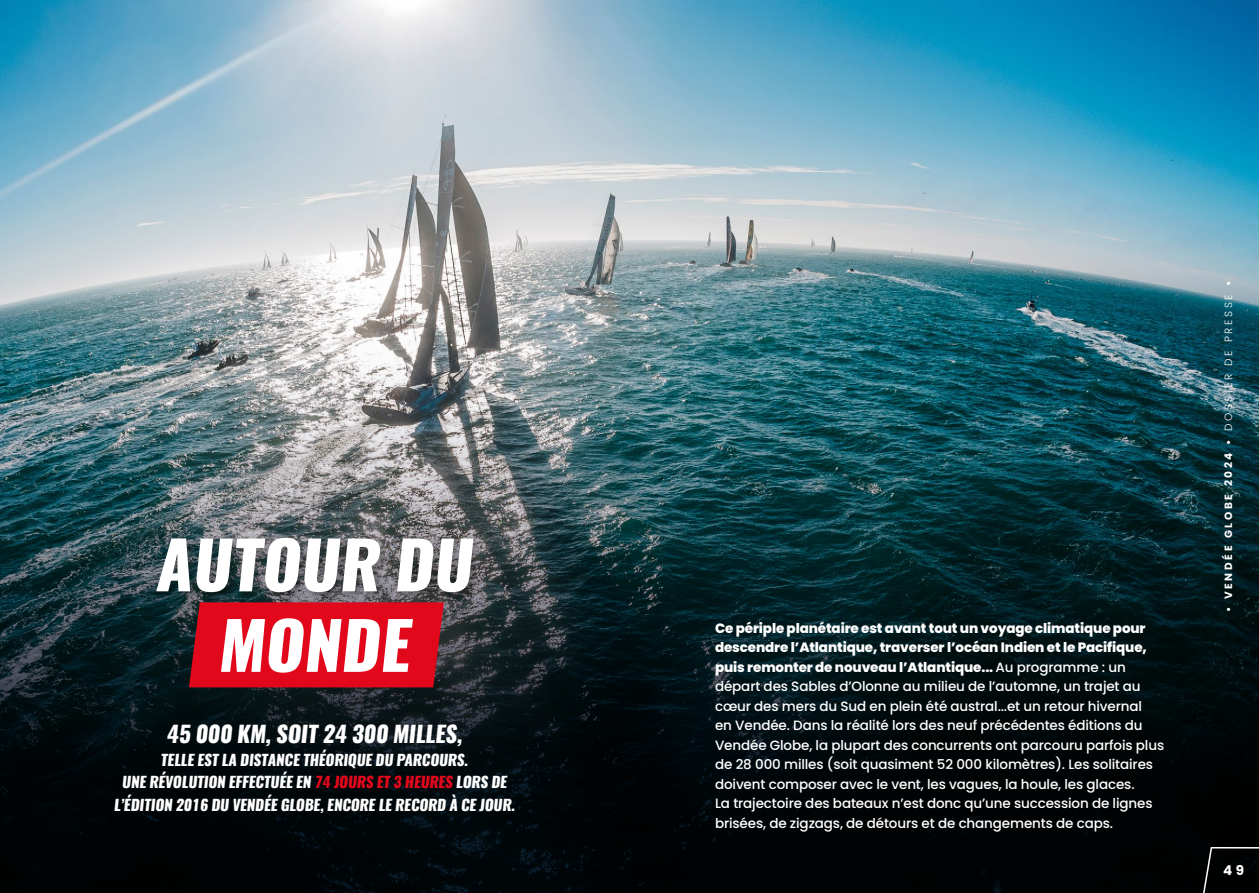
<style>
.page{position:relative;width:1259px;height:893px;background:#fff}
.page>*{position:absolute;margin:0;border:0;box-sizing:border-box;transform-origin:0 0}
.t1{font:italic 800 65.25px "Oswald";color:#fff}
.t2{font:italic 800 22.5px "Oswald";letter-spacing:-.01em;color:#fff}
.t3{font:italic 800 15px/22.5px "Oswald";letter-spacing:-.01em;color:#fff;text-align:center}
.t4{font:500 13.5px/19.5px "Poppins";letter-spacing:-.01em;color:#fff}
.t5{font:700 13.5px "Poppins";color:#fff}
.t6{font:700 10.5px "Poppins";letter-spacing:.25em;color:#fff}
.s1{color:#e1081c}
.s2{font-weight:800}
.s3{font-weight:300}
</style>
<div class="page">
<img style="left:0;top:0;width:1259px;height:181px">
<img style="left:0;top:181px;width:1259px;height:712px">
<div style="left:189px;top:603px;width:255px;height:84px;background:#e1081c"></div>
<div style="left:152px;top:533px;width:333px;height:70px;background:#000;opacity:.35"></div>
<div style="left:1170px;top:846px;width:89px;height:47px;background:#000202"></div>
<h1 class="t1" style="left:156px;top:519px;width:318px">AUTOUR DU</h1>
<h1 class="t1" style="left:219px;top:600px;width:193px">MONDE</h1>
<h2 class="t2" style="left:167px;top:718px;width:297px">45 000 KM, SOIT 24 300 MILLES,</h2>
<p class="t3" style="left:114px;top:749px;width:403px">TELLE EST LA DISTANCE THÉORIQUE DU PARCOURS.<br>UNE RÉVOLUTION EFFECTUÉE EN <span class="s1">74 JOURS ET 3 HEURES</span> LORS DE<br>L’ÉDITION 2016 DU VENDÉE GLOBE, ENCORE LE RECORD À CE JOUR.</p>
<p class="t4" style="left:715px;top:618px;width:450px"><span class="s2">Ce périple planétaire est avant tout un voyage climatique pour descendre l’Atlantique, traverser l’océan Indien et le Pacifique, puis remonter de nouveau l’Atlantique...</span> Au programme : un départ des Sables d’Olonne au milieu de l’automne, un trajet au cœur des mers du Sud en plein été austral...et un retour hivernal<br>en Vendée. Dans la réalité lors des neuf précédentes éditions du Vendée Globe, la plupart des concurrents ont parcouru parfois plus de 28 000 milles (soit quasiment 52 000 kilomètres). Les solitaires doivent composer avec le vent, les vagues, la houle, les glaces.<br>La trajectoire des bateaux n’est donc qu’une succession de lignes brisées, de zigzags, de détours et de changements de caps.</p>
<p class="t6" style="left:1222px;top:612px;width:332px;rotate:-90deg">• VENDÉE GLOBE 2024 • <span class="s3">DOSSIER DE PRESSE</span> •</p>
<p class="t5" style="left:1223px;top:862px;width:22px">49</p>
</div>
